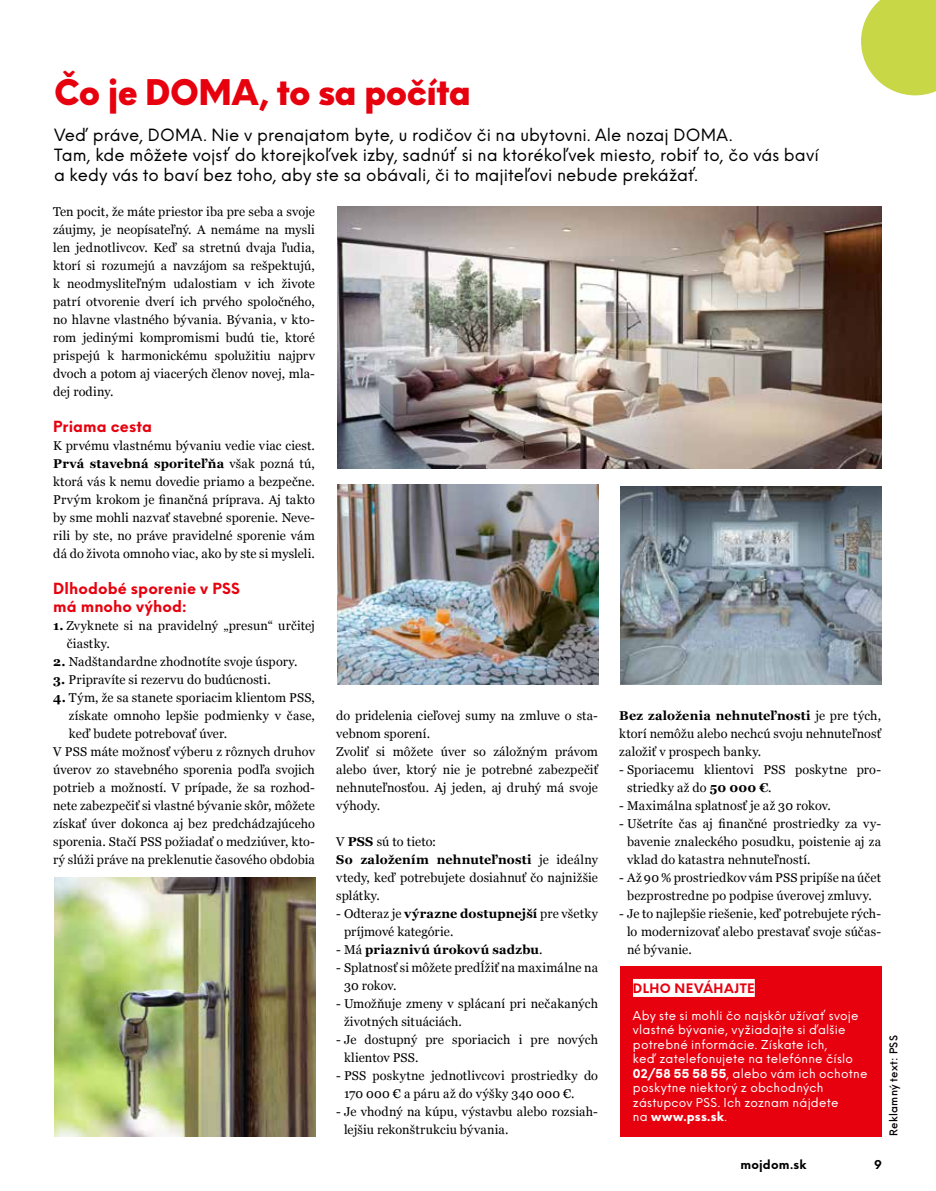
<style>
.page{position:relative;width:936px;height:1191px;background:#fff}
.page>*{position:absolute;margin:0;border:0;box-sizing:border-box;transform-origin:0 0}
.t1{font:900 34.5px "Neue Einstellung";letter-spacing:-.02em;color:#e7000e}
.t2{font:16.5px/19.8px "Neue Einstellung";color:#000}
.t3{font:700 15px/18px "Neue Einstellung";letter-spacing:.01em;color:#e7000e}
.t4{font:12.75px/18px "Georgia";letter-spacing:.01em;color:#000}
.t5{font:700 12.75px "Georgia";letter-spacing:.015em;color:#000}
.t6{font:700 12.75px "Neue Einstellung";letter-spacing:.035em;color:#e7000e}
.t7{font:12px/14.4px "Neue Einstellung";letter-spacing:.015em;color:#fff}
.t8{font:700 12px "Neue Einstellung";color:#000}
.t9{font:500 10.5px "Neue Einstellung";letter-spacing:.02em;color:#000}
.s1{font-weight:700}
.s2{font-weight:400}
.s3{font-weight:800}
</style>
<div class="page">
<div style="left:620px;top:966px;width:261px;height:171px;background:#e7000e"></div>
<div style="left:633px;top:979px;width:121px;height:18px;background:#fff"></div>
<img style="left:54px;top:878px;width:262px;height:259px">
<img style="left:337px;top:206px;width:544px;height:262px">
<img style="left:337px;top:484px;width:262px;height:200px">
<img style="left:620px;top:486px;width:261px;height:198px">
<svg style="left:861px;top:0;width:74px;height:95px;background:#cedb5d"></svg>
<h1 class="t1" style="left:54px;top:68px;width:418px">Čo je DOMA, to sa počíta</h1>
<p class="t2" style="left:54px;top:125px;width:766px">Veď práve, DOMA. Nie v prenajatom byte, u rodičov či na ubytovni. Ale nozaj DOMA.<br>Tam, kde môžete vojsť do ktorejkoľvek izby, sadnúť si na ktorékoľvek miesto, robiť to, čo vás baví a kedy vás to baví bez toho, aby ste sa obávali, či to majiteľovi nebude prekážať.</p>
<p class="t4" style="left:53px;top:203px;width:263px;text-align:justify">Ten pocit, že máte priestor iba pre seba a svoje záujmy, je neopísateľný. A nemáme na mysli len jednotlivcov. Keď sa stretnú dvaja ľudia, ktorí si rozumejú a navzájom sa rešpektujú, k neodmysliteľným udalostiam v ich živote patrí otvorenie dverí ich prvého spoločného, no hlavne vlastného bývania. Bývania, v kto&shy;rom jedinými kompromismi budú tie, ktoré prispejú k harmonickému spolužitiu najprv dvoch a potom aj viacerých členov novej, mla&shy;dej rodiny.</p>
<p class="t3" style="left:53px;top:418px;width:100px">Priama cesta</p>
<p class="t4" style="left:53px;top:437px;width:263px;text-align:justify">K prvému vlastnému bývaniu vedie viac ciest.<br><span class="s1">Prvá stavebná sporiteľňa</span> však pozná tú, ktorá vás k nemu dovedie priamo a bezpečne.<br>Prvým krokom je finančná príprava. Aj takto by sme mohli nazvať stavebné sporenie. Neve&shy;rili by ste, no práve pravidelné sporenie vám dá do života omnoho viac, ako by ste si mysleli.</p>
<p class="t3" style="left:53px;top:580px;width:188px">Dlhodobé sporenie v PSS má mnoho výhod:</p>
<p class="t4" style="left:67px;top:617px;width:249px;text-indent:-14px"><span class="s1">1.</span> Zvyknete si na pravidelný „presun“ určitej čiastky.</p>
<p class="t4" style="left:53px;top:653px;width:246px"><span class="s1">2.</span> Nadštandardne zhodnotíte svoje úspory.</p>
<p class="t4" style="left:53px;top:671px;width:219px"><span class="s1">3.</span> Pripravíte si rezervu do budúcnosti.</p>
<p class="t4" style="left:53px;top:689px;width:263px"><span class="s1">4.</span> Tým, že sa stanete sporiacim klientom PSS,</p>
<p class="t4" style="left:69px;top:707px;width:247px">získate omnoho lepšie podmienky v čase,</p>
<p class="t4" style="left:69px;top:725px;width:160px">keď budete potrebovať úver.</p>
<p class="t4" style="left:53px;top:743px;width:263px">V PSS máte možnosť výberu z rôznych druhov</p>
<p class="t4" style="left:53px;top:761px;width:263px">úverov zo stavebného sporenia podľa svojich</p>
<p class="t4" style="left:53px;top:779px;width:263px">potrieb a možností. V prípade, že sa rozhod-</p>
<p class="t4" style="left:53px;top:797px;width:263px">nete zabezpečiť si vlastné bývanie skôr, môžete</p>
<p class="t4" style="left:53px;top:815px;width:263px">získať úver dokonca aj bez predchádzajúceho</p>
<p class="t4" style="left:53px;top:833px;width:263px">sporenia. Stačí PSS požiadať o medziúver, kto-</p>
<p class="t4" style="left:53px;top:851px;width:263px">rý slúži práve na preklenutie časového obdobia</p>
<p class="t4" style="left:336px;top:707px;width:263px">do pridelenia cieľovej sumy na zmluve o sta&shy;vebnom sporení.<br>Zvoliť si môžete úver so záložným právom alebo úver, ktorý nie je potrebné zabezpečiť nehnuteľnosťou. Aj jeden, aj druhý má svoje výhody.</p>
<p class="t4" style="left:336px;top:833px;width:263px">V <span class="s1">PSS</span> sú to tieto:<br><span class="s1">So založením nehnuteľnosti</span> je ideálny vtedy, keď potrebujete dosiahnuť čo najnižšie splátky.</p>
<p class="t4" style="left:344px;top:905px;width:255px;text-indent:-8px">- Odteraz je <span class="s1">výrazne dostupnejší</span> pre všetky príjmové kategórie.</p>
<p class="t5" style="left:336px;top:941px;width:208px"><span class="s2">- Má</span> priaznivú úrokovú sadzbu<span class="s2">.</span></p>
<p class="t4" style="left:344px;top:959px;width:255px;text-indent:-8px">- Splatnosť si môžete predĺžiť na maximálne na<br>30 rokov.</p>
<p class="t4" style="left:344px;top:995px;width:255px;text-indent:-8px">- Umožňuje zmeny v splácaní pri nečakaných životných situáciách.</p>
<p class="t4" style="left:344px;top:1031px;width:255px;text-indent:-8px">- Je dostupný pre sporiacich i pre nových klientov PSS.</p>
<p class="t4" style="left:344px;top:1067px;width:255px;text-indent:-8px">- PSS poskytne jednotlivcovi prostriedky do<br>170 000 € a páru až do výšky 340 000 €.</p>
<p class="t4" style="left:344px;top:1103px;width:255px;text-indent:-8px">- Je vhodný na kúpu, výstavbu alebo rozsiah&shy;lejšiu rekonštrukciu bývania.</p>
<p class="t4" style="left:619px;top:707px;width:263px;text-align:justify"><span class="s1">Bez založenia nehnuteľnosti</span> je pre tých, ktorí nemôžu alebo nechcú svoju nehnuteľnosť založiť v prospech banky.</p>
<p class="t4" style="left:627px;top:761px;width:255px;text-indent:-8px">- Sporiacemu klientovi PSS poskytne pro&shy;striedky až do <span class="s1">50 000 €</span>.</p>
<p class="t4" style="left:619px;top:797px;width:213px">- Maximálna splatnosť je až 30 rokov.</p>
<p class="t4" style="left:627px;top:815px;width:255px;text-align:justify;text-indent:-8px">- Ušetríte čas aj finančné prostriedky za vy&shy;bavenie znaleckého posudku, poistenie aj za vklad do katastra nehnuteľností.</p>
<p class="t4" style="left:619px;top:869px;width:263px;text-align:center">- Až 90 % prostriedkov vám PSS pripíše na účet bezprostredne po podpise úverovej zmluvy.</p>
<p class="t4" style="left:627px;top:905px;width:255px;text-align:justify;text-indent:-8px">- Je to najlepšie riešenie, keď potrebujete rých&shy;lo modernizovať alebo prestavať svoje súčas&shy;né bývanie.</p>
<p class="t6" style="left:633px;top:979px;width:123px">Dlho neváhajte</p>
<p class="t7" style="left:633px;top:1008px;width:236px">Aby ste si mohli čo najskôr užívať svoje vlastné bývanie, vyžiadajte si ďalšie potrebné informácie. Získate ich,<br>keď zatelefonujete na telefónne číslo <span class="s3">02/58 55 58 55</span>, alebo vám ich ochotne poskytne niektorý z obchodných zástupcov PSS. Ich zoznam nájdete<br>na <span class="s3">www.pss.sk</span>.</p>
<p class="t9" style="left:886px;top:1135px;width:102px;rotate:-90deg">Reklamný text: PSS</p>
<p class="t8" style="left:740px;top:1155px;width:68px">mojdom.sk</p>
<p class="t8" style="left:874px;top:1155px;width:9px">9</p>
</div>
